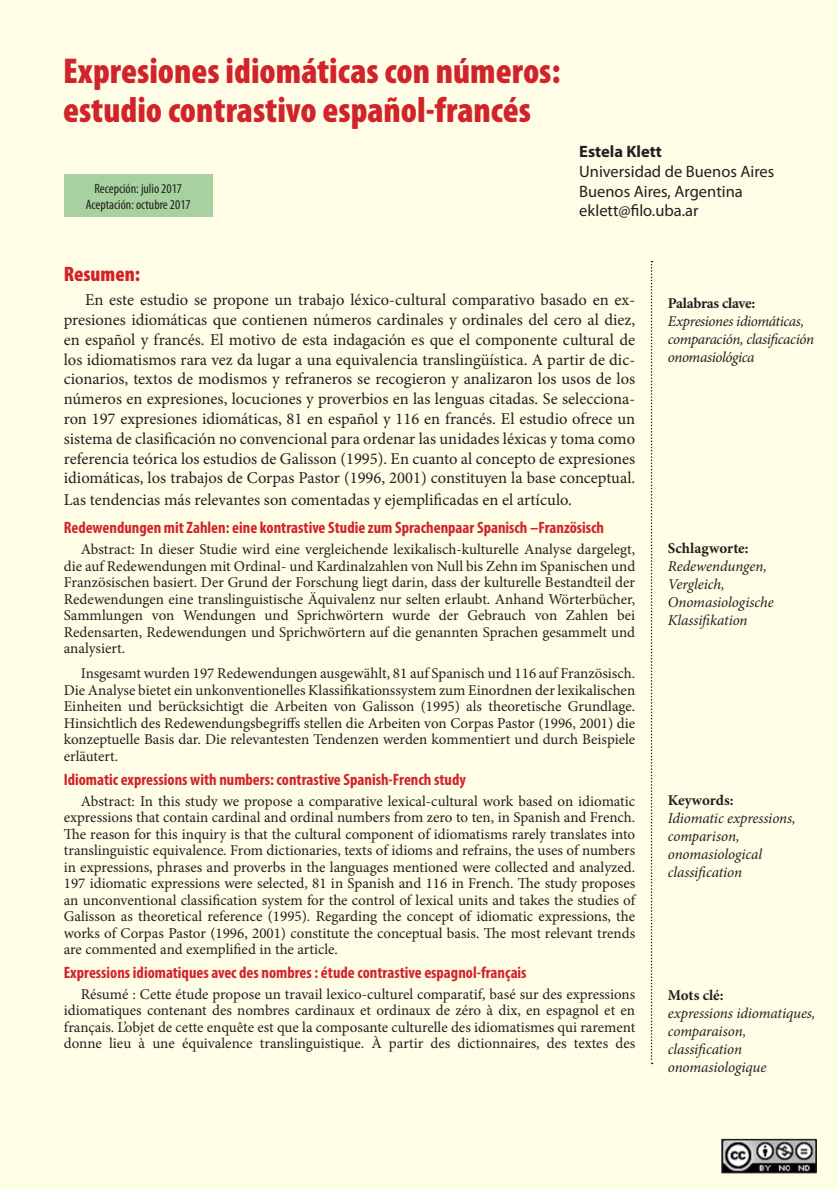
<style>
.page{position:relative;width:838px;height:1191px;background:#fff}
.page>*{position:absolute;margin:0;border:0;box-sizing:border-box;transform-origin:0 0}
.Titulo{font:900 condensed 36px/39px "Myriad Pro";color:#d1232a}
.Sub1{font:900 condensed 21px "Myriad Pro";color:#d1232a}
.t1{font:16.5px/19.8px "Minion Pro";color:#231f20;text-align:justify}
.Sub2{font:700 condensed 16.5px "Myriad Pro";color:#d1232a}
.institución{font:16.5px "Myriad Pro";color:#231f20}
.Autor{font:700 16.5px "Myriad Pro";color:#231f20}
.abstract-secundario{font:15px/16.5px "Minion Pro";color:#231f20;text-align:justify}
.palabras-clave_secun{font:italic 15px/18px "Minion Pro";letter-spacing:-.005em;color:#231f20}
.palabras-clave_ppal{font:italic 15px/18px "Minion Pro";letter-spacing:-.025em;color:#231f20}
.t2{font:condensed 13.5px "Myriad Pro";color:#231f20}
.s1{font-weight:700;font-style:normal}
</style>
<div class="page">
<div style="left:0;top:0;width:838px;height:1189px;background:#fffde5"></div>
<svg style="left:651px;top:261px;width:1px;height:803px"></svg>
<div style="left:64px;top:175px;width:149px;height:42px;background:#a7d19e"></div>
<img style="left:723px;top:1140px;width:91px;height:31px">
<div style="left:721px;top:1138px;width:95px;height:35px;border:1px solid #231f20"></div>
<p class="Titulo" style="left:63px;top:50px;width:499px">Expresiones idiomáticas con números: estudio contrastivo español-francés</p>
<p class="t2" style="left:94px;top:180px;width:89px">Recepción: julio 2017</p>
<p class="t2" style="left:86px;top:196px;width:106px">Aceptación: octubre 2017</p>
<p class="Autor" style="left:579px;top:141px;width:84px">Estela Klett</p>
<p class="institución" style="left:579px;top:161px;width:197px">Universidad de Buenos Aires</p>
<p class="institución" style="left:579px;top:181px;width:165px">Buenos Aires, Argentina</p>
<p class="institución" style="left:579px;top:201px;width:121px">eklett@filo.uba.ar</p>
<p class="Sub1" style="left:64px;top:261px;width:78px">Resumen:</p>
<p class="t1" style="left:64px;top:290px;width:573px;text-indent:21px">En este estudio se propone un trabajo léxico-cultural comparativo basado en ex&shy;presiones idiomáticas que contienen números cardinales y ordinales del cero al diez, en español y francés. El motivo de esta indagación es que el componente cultural de los idiomatismos rara vez da lugar a una equivalencia translingüística. A partir de dic&shy;cionarios, textos de modismos y refraneros se recogieron y analizaron los usos de los números en expresiones, locuciones y proverbios en las lenguas citadas. Se selecciona&shy;ron 197 expresiones idiomáticas, 81 en español y 116 en francés. El estudio ofrece un sistema de clasificación no convencional para ordenar las unidades léxicas y toma como referencia teórica los estudios de Galisson (1995). En cuanto al concepto de expresiones idiomáticas, los trabajos de Corpas Pastor (1996, 2001) constituyen la base conceptual.</p>
<p class="t1" style="left:64px;top:490px;width:509px">Las tendencias más relevantes son comentadas y ejemplificadas en el artículo.</p>
<p class="Sub2" style="left:64px;top:517px;width:542px">Redewendungen mit Zahlen: eine kontrastive Studie zum Sprachenpaar Spanisch –Französisch</p>
<p class="abstract-secundario" style="left:64px;top:541px;width:573px;text-indent:17px">Abstract: In dieser Studie wird eine vergleichende lexikalisch-kulturelle Analyse dargelegt, die auf Redewendungen mit Ordinal- und Kardinalzahlen von Null bis Zehn im Spanischen und Französischen basiert. Der Grund der Forschung liegt darin, dass der kulturelle Bestandteil der Redewendungen eine translinguistische Äquivalenz nur selten erlaubt. Anhand Wörterbücher, Sammlungen von Wendungen und Sprichwörtern wurde der Gebrauch von Zahlen bei Redensarten, Redewendungen und Sprichwörtern auf die genannten Sprachen gesammelt und analysiert.</p>
<p class="abstract-secundario" style="left:64px;top:665px;width:573px;text-indent:17px">Insgesamt wurden 197 Redewendungen ausgewählt, 81 auf Spanisch und 116 auf Französisch.<br>Die Analyse bietet ein unkonventionelles Klassifikationssystem zum Einordnen der lexikalischen Einheiten und berücksichtigt die Arbeiten von Galisson (1995) als theoretische Grundlage.<br>Hinsichtlich des Redewendungsbegriffs stellen die Arbeiten von Corpas Pastor (1996, 2001) die konzeptuelle Basis dar. Die relevantesten Tendenzen werden kommentiert und durch Beispiele erläutert.</p>
<p class="Sub2" style="left:64px;top:769px;width:403px">Idiomatic expressions with numbers: contrastive Spanish-French study</p>
<p class="abstract-secundario" style="left:64px;top:792px;width:573px;text-indent:17px">Abstract: In this study we propose a comparative lexical-cultural work based on idiomatic expressions that contain cardinal and ordinal numbers from zero to ten, in Spanish and French.<br>The reason for this inquiry is that the cultural component of idiomatisms rarely translates into translinguistic equivalence. From dictionaries, texts of idioms and refrains, the uses of numbers in expressions, phrases and proverbs in the languages mentioned were collected and analyzed.<br>197 idiomatic expressions were selected, 81 in Spanish and 116 in French. The study proposes an unconventional classification system for the control of lexical units and takes the studies of Galisson as theoretical reference (1995). Regarding the concept of idiomatic expressions, the works of Corpas Pastor (1996, 2001) constitute the conceptual basis. The most relevant trends are commented and exemplified in the article.</p>
<p class="Sub2" style="left:64px;top:962px;width:464px">Expressions idiomatiques avec des nombres : étude contrastive espagnol-français</p>
<p class="abstract-secundario" style="left:64px;top:986px;width:573px;text-indent:17px">Résumé : Cette étude propose un travail lexico-culturel comparatif, basé sur des expressions idiomatiques contenant des nombres cardinaux et ordinaux de zéro à dix, en espagnol et en français. L’objet de cette enquête est que la composante culturelle des idiomatismes qui rarement donne lieu à une équivalence translinguistique. À partir des dictionnaires, des textes des</p>
<p class="palabras-clave_ppal" style="left:668px;top:294px;width:148px"><span class="s1">Palabras clave:<br></span>Expresiones idiomáticas, comparación, clasificación onomasiológica</p>
<p class="palabras-clave_secun" style="left:668px;top:539px;width:107px"><span class="s1">Schlagworte:<br></span>Redewendungen,<br>Vergleich,<br>Onomasiologische<br>Klassifikation</p>
<p class="palabras-clave_secun" style="left:668px;top:791px;width:129px"><span class="s1">Keywords:<br></span>Idiomatic expressions, comparison, onomasiological classification</p>
<p class="palabras-clave_secun" style="left:668px;top:985px;width:149px"><span class="s1">Mots clé:<br></span>expressions idiomatiques, comparaison, classification onomasiologique</p>
</div>
